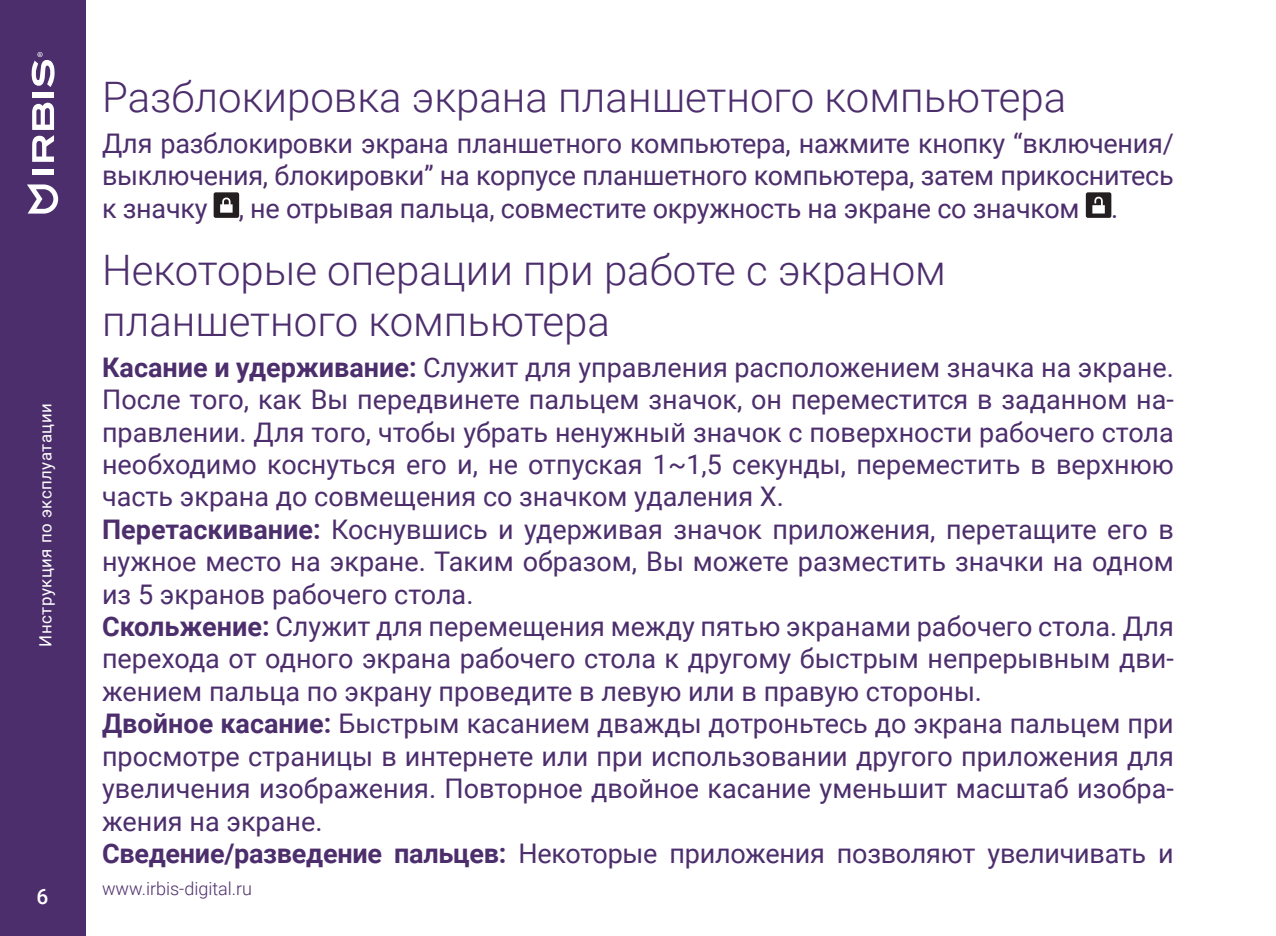
<style>
.page{position:relative;width:1276px;height:936px;background:#fff}
.page>*{position:absolute;margin:0;border:0;box-sizing:border-box;transform-origin:0 0}
.t1{font:300 42px/50.4px "Roboto";color:#4d2e6d}
.t2{font:27px/32.4px "Roboto";color:#4d2e6d;text-align:justify}
.t3{font:500 21px "Roboto";color:#fff}
.t4{font:300 18px "Roboto";color:#4d2e6d}
.t5{font:16.8px "Roboto";letter-spacing:.03em;color:#fff}
.s1{font-weight:700}
</style>
<div class="page">
<div style="left:0;top:0;width:85px;height:935px;background:#4d2e6d"></div>
<svg style="left:27px;top:184px;width:31px;height:29px"></svg>
<svg style="left:32px;top:102px;width:22px;height:60px"></svg>
<div style="left:32px;top:169px;width:22px;height:5px;background:#fff"></div>
<div style="left:32px;top:92px;width:22px;height:5px;background:#fff"></div>
<svg style="left:31px;top:52px;width:24px;height:35px"></svg>
<div style="left:214px;top:192px;width:25px;height:26px;background:#231f20;border-radius:2px"></div>
<svg style="left:220px;top:197px;width:13px;height:16px"></svg>
<div style="left:1085px;top:192px;width:26px;height:26px;background:#231f20;border-radius:2px"></div>
<svg style="left:1092px;top:197px;width:12px;height:16px"></svg>
<p class="t5" style="left:34px;top:646px;width:245px;rotate:-90deg">Инструкция по эксплуатации</p>
<h1 class="t1" style="left:102px;top:70px;width:965px">Разблокировка экрана планшетного компьютера</h1>
<p class="t2" style="left:102px;top:126px;width:1073px">Для разблокировки экрана планшетного компьютера, нажмите кнопку “включения/ выключения, блокировки” на корпусе планшетного компьютера, затем прикоснитесь к значку , не отрывая пальца, совместите окружность на экране со значком .</p>
<h1 class="t1" style="left:102px;top:243px;width:845px">Некоторые операции при работе с экраном планшетного компьютера</h1>
<p class="t2" style="left:102px;top:350px;width:1073px;text-align:left"><span class="s1">Касание и удерживание:</span> Служит для управления расположением значка на экране.<br>После того, как Вы передвинете пальцем значок, он переместится в заданном на&shy;правлении. Для того, чтобы убрать ненужный значок с поверхности рабочего стола необходимо коснуться его и, не отпуская 1~1,5 секунды, переместить в верхнюю часть экрана до совмещения со значком удаления Х.<br><span class="s1">Перетаскивание:</span> Коснувшись и удерживая значок приложения, перетащите его в нужное место на экране. Таким образом, Вы можете разместить значки на одном из 5 экранов рабочего стола.<br><span class="s1">Скольжение:</span> Служит для перемещения между пятью экранами рабочего стола. Для перехода от одного экрана рабочего стола к другому быстрым непрерывным дви&shy;жением пальца по экрану проведите в левую или в правую стороны.<br><span class="s1">Двойное касание:</span> Быстрым касанием дважды дотроньтесь до экрана пальцем при просмотре страницы в интернете или при использовании другого приложения для увеличения изображения. Повторное двойное касание уменьшит масштаб изобра&shy;жения на экране.<br><span class="s1">Сведение/разведение пальцев:</span> Некоторые приложения позволяют увеличивать и</p>
<p class="t3" style="left:37px;top:882px;width:13px">6</p>
<p class="t4" style="left:102px;top:876px;width:152px">www.irbis-digital.ru</p>
</div>
